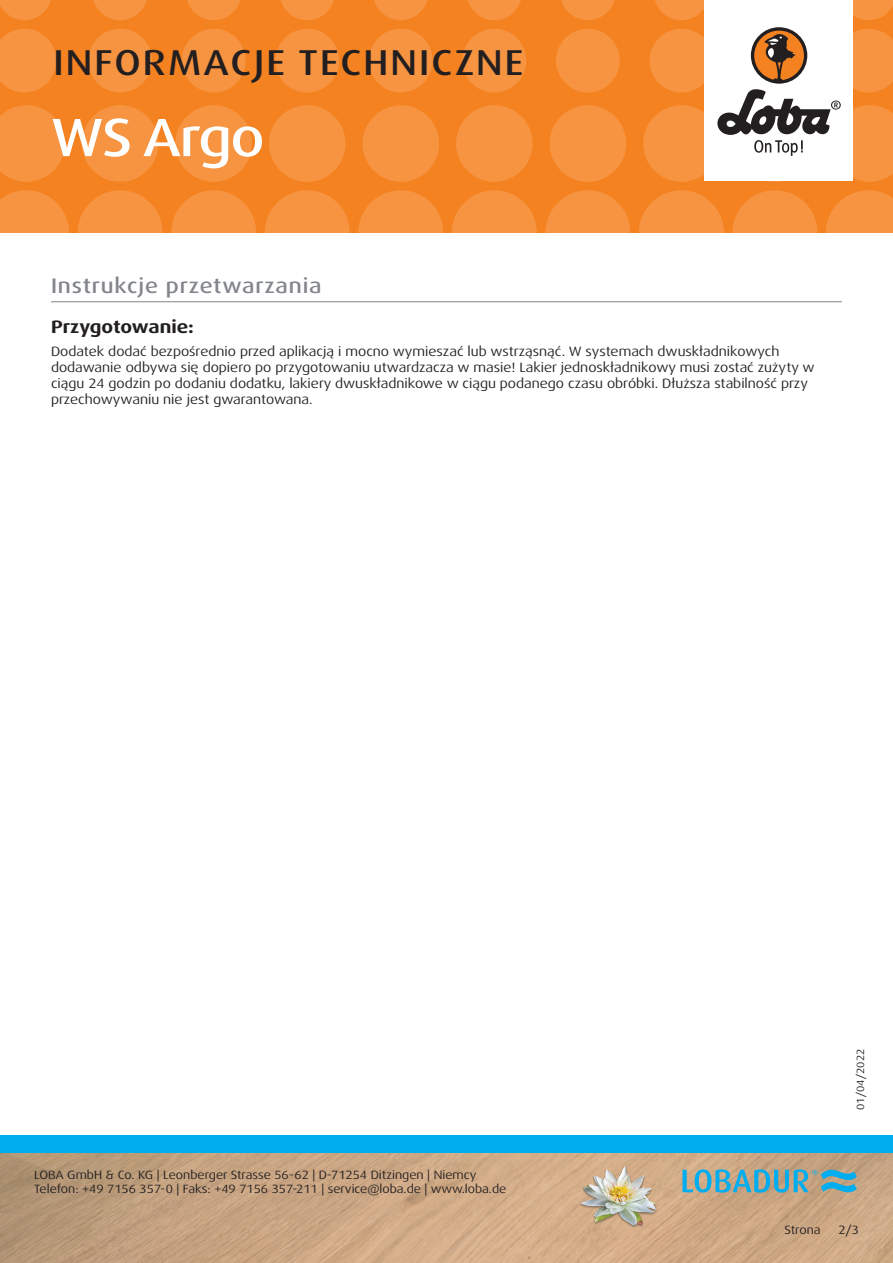
<style>
.page{position:relative;width:893px;height:1263px;background:#fff}
.page>*{position:absolute;margin:0;border:0;box-sizing:border-box;transform-origin:0 0}
.t1{font:500 expanded 54px "Dax Pro";letter-spacing:-.025em;color:#fff}
.t2{font:500 expanded 36px "Dax Pro";letter-spacing:.06em;color:#231f20}
.Titel_grau{font:500 expanded 21px "Dax Pro";letter-spacing:.04em;color:#82858b}
.t3{font:700 expanded 18px "Dax Pro";color:#231f20}
.Text{font:expanded 13.5px/16.2px "Dax Pro";color:#231f20}
.t4{font:expanded 12px/14.4px "Dax Pro";color:#231f20}
.t5{font:expanded 10.5px "Dax Pro";color:#231f20}
</style>
<div class="page">
<div style="left:0;top:0;width:893px;height:233px;background:#f58220"></div>
<svg style="left:0;top:190px;width:69px;height:43px"></svg>
<svg style="left:78px;top:190px;width:85px;height:85px;fill:#f69441"></svg>
<svg style="left:171px;top:190px;width:85px;height:85px;fill:#f69441"></svg>
<svg style="left:265px;top:190px;width:85px;height:85px;fill:#f69441"></svg>
<svg style="left:358px;top:190px;width:85px;height:85px;fill:#f69441"></svg>
<svg style="left:545px;top:190px;width:85px;height:85px;fill:#f69441"></svg>
<svg style="left:452px;top:190px;width:85px;height:85px;fill:#f69441"></svg>
<svg style="left:732px;top:190px;width:85px;height:85px;fill:#f69441"></svg>
<svg style="left:639px;top:190px;width:85px;height:85px;fill:#f69441"></svg>
<svg style="left:826px;top:190px;width:67px;height:43px"></svg>
<svg style="left:0;top:105px;width:65px;height:77px"></svg>
<svg style="left:82px;top:105px;width:76px;height:77px"></svg>
<svg style="left:175px;top:105px;width:77px;height:77px"></svg>
<svg style="left:269px;top:105px;width:76px;height:77px"></svg>
<svg style="left:456px;top:105px;width:77px;height:77px"></svg>
<svg style="left:362px;top:105px;width:77px;height:77px"></svg>
<svg style="left:550px;top:105px;width:76px;height:77px"></svg>
<svg style="left:0;top:29px;width:56px;height:63px"></svg>
<svg style="left:182px;top:29px;width:64px;height:63px"></svg>
<svg style="left:88px;top:29px;width:64px;height:63px"></svg>
<svg style="left:275px;top:29px;width:64px;height:63px"></svg>
<svg style="left:462px;top:29px;width:64px;height:63px"></svg>
<svg style="left:369px;top:29px;width:64px;height:63px"></svg>
<svg style="left:556px;top:29px;width:64px;height:63px"></svg>
<svg style="left:0;top:0;width:51px;height:20px"></svg>
<svg style="left:187px;top:0;width:53px;height:20px"></svg>
<svg style="left:468px;top:0;width:53px;height:20px"></svg>
<svg style="left:655px;top:0;width:49px;height:20px"></svg>
<svg style="left:93px;top:0;width:54px;height:20px"></svg>
<svg style="left:374px;top:0;width:54px;height:20px"></svg>
<svg style="left:281px;top:0;width:53px;height:20px"></svg>
<svg style="left:561px;top:0;width:54px;height:20px"></svg>
<svg style="left:853px;top:0;width:40px;height:20px"></svg>
<img style="left:0;top:1152px;width:893px;height:111px">
<div style="left:0;top:1135px;width:893px;height:17px;background:#00aeef"></div>
<div style="left:704px;top:0;width:149px;height:181px;background:#fff"></div>
<svg style="left:643px;top:29px;width:250px;height:153px"></svg>
<img style="left:578px;top:1161px;width:82px;height:81px">
<svg style="left:682px;top:1169px;width:175px;height:24px;background:#75a8ae"></svg>
<hr style="left:51px;top:301px;width:791px;height:1px;background:#82858b">
<h2 class="t2" style="left:53px;top:40px;width:471px">INFORMACJE TECHNICZNE</h2>
<p class="t1" style="left:51px;top:103px;width:215px">WS Argo</p>
<p class="Titel_grau" style="left:51px;top:272px;width:272px">Instrukcje przetwarzania</p>
<p class="t3" style="left:51px;top:315px;width:144px">Przygotowanie:</p>
<p class="Text" style="left:51px;top:343px;width:765px">Dodatek dodać bezpośrednio przed aplikacją i mocno wymieszać lub wstrząsnąć. W systemach dwuskładnikowych dodawanie odbywa się dopiero po przygotowaniu utwardzacza w masie! Lakier jednoskładnikowy musi zostać zużyty w ciągu 24 godzin po dodaniu dodatku, lakiery dwuskładnikowe w ciągu podanego czasu obróbki. Dłuższa stabilność przy przechowywaniu nie jest gwarantowana.</p>
<p class="t4" style="left:34px;top:1167px;width:474px">LOBA GmbH &amp; Co. KG | Leonberger Strasse 56-62 | D-71254 Ditzingen | Niemcy<br>Telefon: +49 7156 357-0 | Faks: +49 7156 357-211 | service@loba.de | www.loba.de</p>
<p class="t5" style="left:854px;top:1110px;width:63px;rotate:-90deg">01/04/2022</p>
<p class="t4" style="left:785px;top:1223px;width:38px">Strona</p>
<p class="t4" style="left:838px;top:1223px;width:22px">2/3</p>
</div>
